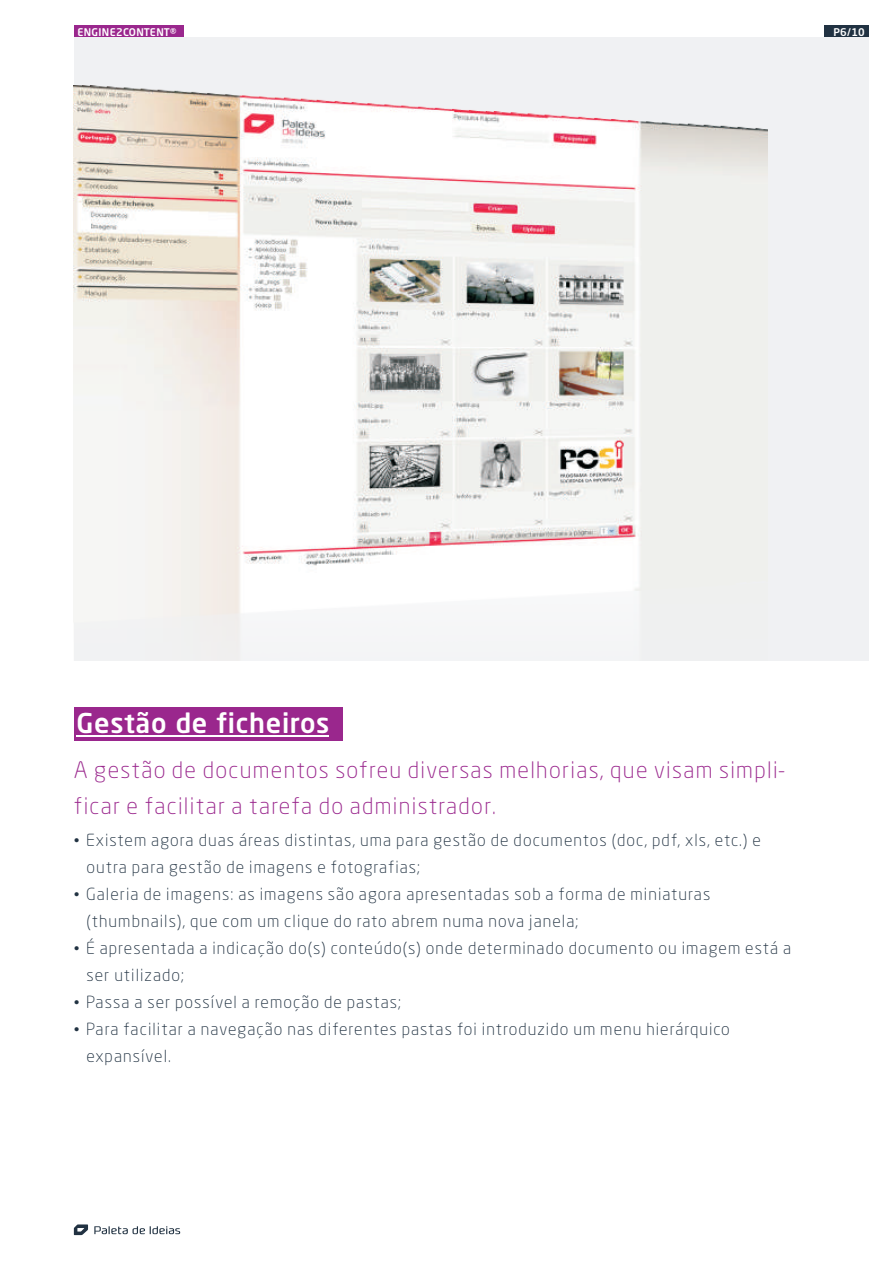
<style>
.page{position:relative;width:893px;height:1263px;background:#fff}
.page>*{position:absolute;margin:0;border:0;box-sizing:border-box;transform-origin:0 0}
.t1{font:27px "Neo Sans Std";letter-spacing:.025em;color:#fff}
.t2{font:300 22.5px/36px "Neo Sans Std";letter-spacing:.06em;color:#9a278d}
.t3{font:300 16.5px/27px "Neo Sans Std";letter-spacing:.065em;color:#213242}
.t4{font:10.5px "Neo Sans Std";letter-spacing:.03em;color:#fff}
.s1{font-family:"Arial";font-weight:400}
</style>
<div class="page">
<div style="left:74px;top:25px;width:109px;height:12px;background:#9a278d"></div>
<div style="left:74px;top:37px;width:794px;height:624px;background:#f0f1f3"></div>
<img style="left:74px;top:86px;width:693px;height:529px">
<div style="left:74px;top:707px;width:268px;height:33px;background:#9a278d"></div>
<hr style="left:76px;top:735px;width:253px;height:1px;background:#fff">
<svg style="left:94px;top:1226px;width:86px;height:8px"></svg>
<svg style="left:74px;top:1224px;width:14px;height:11px"></svg>
<div style="left:824px;top:25px;width:44px;height:12px;background:#213242"></div>
<p class="t4" style="left:77px;top:28px;width:101px">ENGINE2CONTENT®</p>
<p class="t4" style="left:833px;top:28px;width:33px">P6/10</p>
<h1 class="t1" style="left:76px;top:712px;width:254px">Gestão de ficheiros</h1>
<h2 class="t2" style="left:74px;top:754px;width:713px">A gestão de documentos sofreu diversas melhorias, que visam simpli&shy;ficar e facilitar a tarefa do administrador.</h2>
<p class="t3" style="left:86px;top:828px;width:676px;text-indent:-13px"><span class="s1">•</span> Existem agora duas áreas distintas, uma para gestão de documentos (doc, pdf, xls, etc.) e outra para gestão de imagens e fotografias;</p>
<p class="t3" style="left:86px;top:882px;width:625px;text-indent:-13px"><span class="s1">•</span> Galeria de imagens: as imagens são agora apresentadas sob a forma de miniaturas (thumbnails), que com um clique do rato abrem numa nova janela;</p>
<p class="t3" style="left:86px;top:936px;width:706px;text-indent:-13px"><span class="s1">•</span> É apresentada a indicação do(s) conteúdo(s) onde determinado documento ou imagem está a ser utilizado;</p>
<p class="t3" style="left:74px;top:990px;width:329px"><span class="s1">•</span> Passa a ser possível a remoção de pastas;</p>
<p class="t3" style="left:86px;top:1017px;width:645px;text-indent:-13px"><span class="s1">•</span> Para facilitar a navegação nas diferentes pastas foi introduzido um menu hierárquico expansível.</p>
</div>
